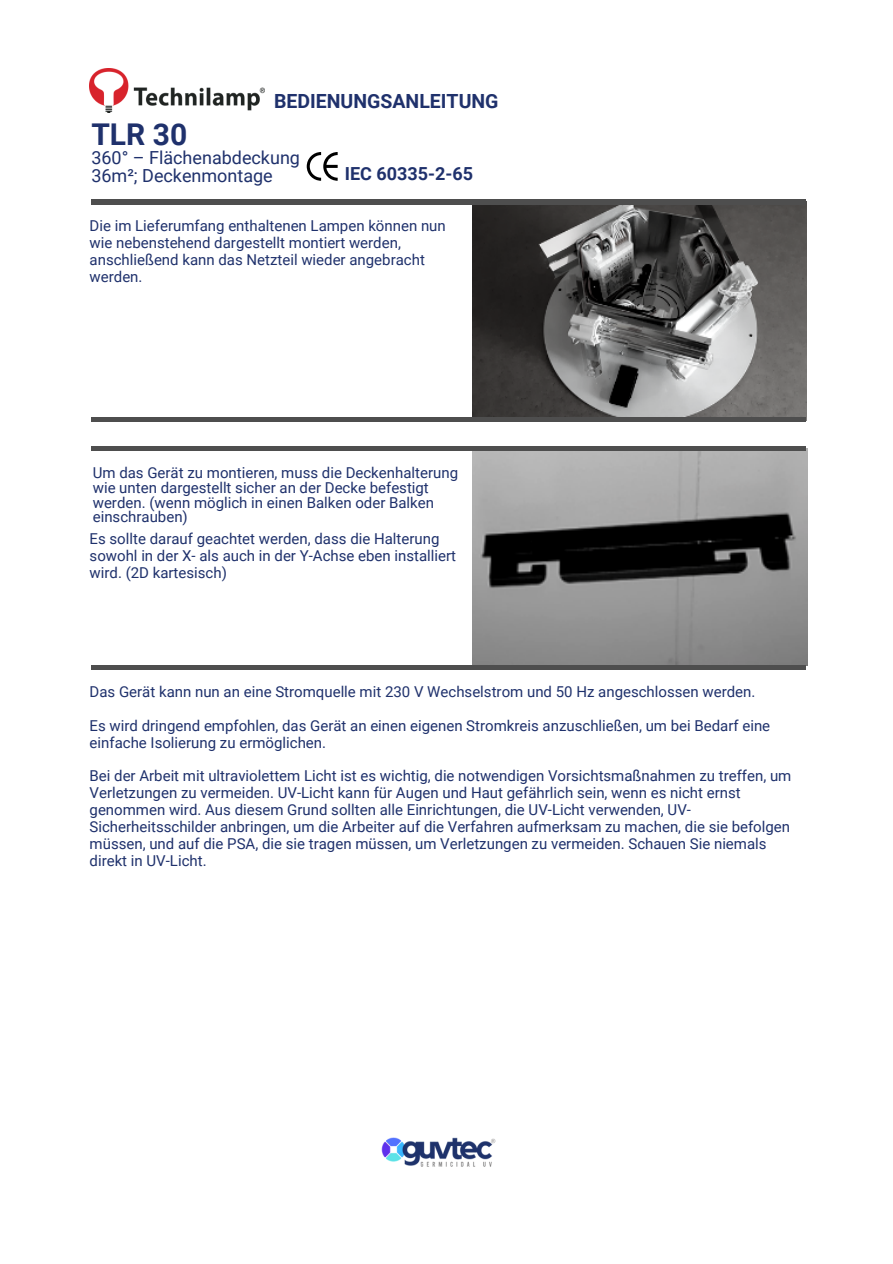
<style>
.page{position:relative;width:893px;height:1264px;background:#fff}
.page>*{position:absolute;margin:0;border:0;box-sizing:border-box;transform-origin:0 0}
.t1{font:700 30px "Roboto";color:#1f316c}
.t2{font:700 19.5px "Roboto";color:#1f316c}
.t3{font:18px "Roboto";color:#1f316c}
.t4{font:700 18px "Roboto";color:#1f316c}
.t5{font:15px/16.8px "Roboto";color:#1f316c}
</style>
<div class="page">
<img style="left:472px;top:202px;width:334px;height:218px">
<hr style="left:91px;top:200px;width:714px;height:4px;background:#4e4e4e">
<img style="left:472px;top:448px;width:335px;height:218px">
<hr style="left:91px;top:446px;width:714px;height:4px;background:#4e4e4e">
<hr style="left:91px;top:417px;width:714px;height:4px;background:#4e4e4e">
<hr style="left:91px;top:665px;width:715px;height:4px;background:#4e4e4e">
<svg style="left:307px;top:152px;width:30px;height:29px"></svg>
<img style="left:381px;top:1137px;width:115px;height:30px">
<img style="left:89px;top:69px;width:176px;height:44px">
<p class="t2" style="left:274px;top:90px;width:226px">BEDIENUNGSANLEITUNG</p>
<p class="t1" style="left:91px;top:117px;width:97px">TLR 30</p>
<p class="t3" style="left:91px;top:147px;width:210px">360° – Flächenabdeckung</p>
<p class="t3" style="left:91px;top:165px;width:183px">36m²; Deckenmontage</p>
<p class="t4" style="left:345px;top:163px;width:130px">IEC 60335-2-65</p>
<p class="t5" style="left:90px;top:218px;width:358px">Die im Lieferumfang enthaltenen Lampen können nun wie nebenstehend dargestellt montiert werden, anschließend kann das Netzteil wieder angebracht werden.</p>
<p class="t5" style="left:93px;top:466px;width:367px;line-height:14.7px">Um das Gerät zu montieren, muss die Deckenhalterung wie unten dargestellt sicher an der Decke befestigt werden. (wenn möglich in einen Balken oder Balken einschrauben)</p>
<p class="t5" style="left:90px;top:531px;width:368px">Es sollte darauf geachtet werden, dass die Halterung sowohl in der X- als auch in der Y-Achse eben installiert wird. (2D kartesisch)</p>
<p class="t5" style="left:90px;top:683px;width:667px">Das Gerät kann nun an eine Stromquelle mit 230 V Wechselstrom und 50 Hz angeschlossen werden.</p>
<p class="t5" style="left:90px;top:717px;width:682px">Es wird dringend empfohlen, das Gerät an einen eigenen Stromkreis anzuschließen, um bei Bedarf eine einfache Isolierung zu ermöglichen.</p>
<p class="t5" style="left:90px;top:767px;width:703px">Bei der Arbeit mit ultraviolettem Licht ist es wichtig, die notwendigen Vorsichtsmaßnahmen zu treffen, um Verletzungen zu vermeiden. UV-Licht kann für Augen und Haut gefährlich sein, wenn es nicht ernst genommen wird. Aus diesem Grund sollten alle Einrichtungen, die UV-Licht verwenden, UV-Sicherheitsschilder anbringen, um die Arbeiter auf die Verfahren aufmerksam zu machen, die sie befolgen müssen, und auf die PSA, die sie tragen müssen, um Verletzungen zu vermeiden. Schauen Sie niemals direkt in UV-Licht.</p>
</div>
